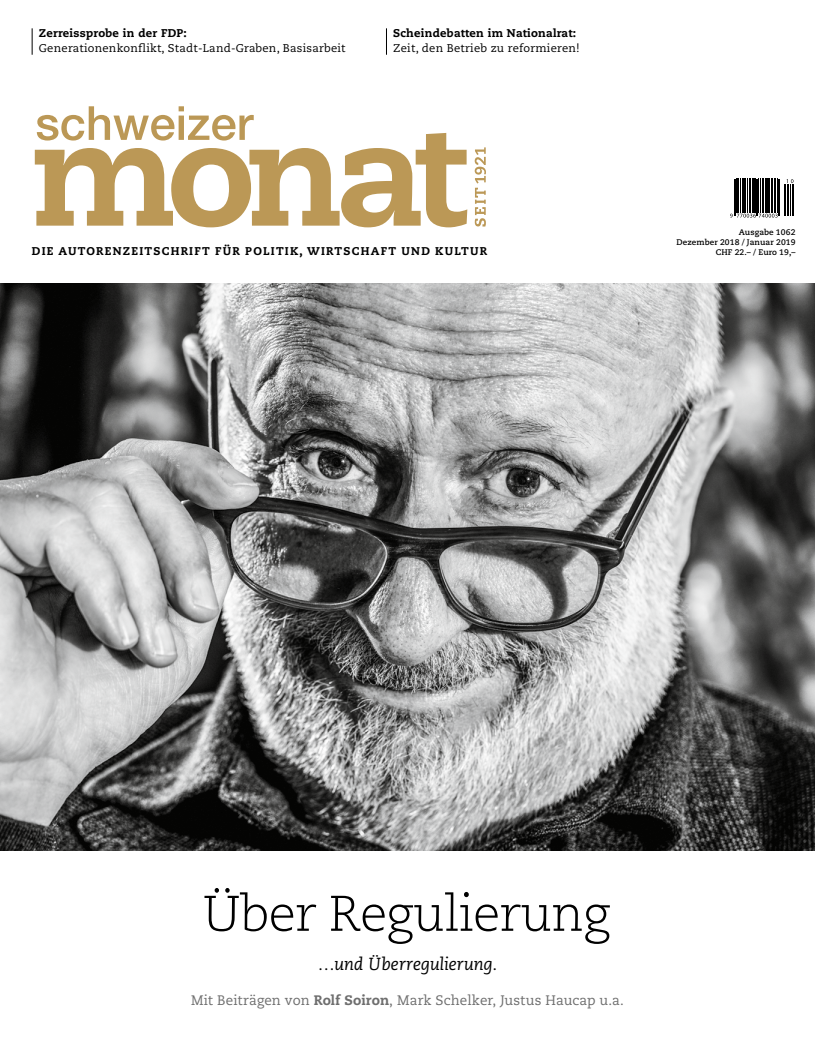
<style>
.page{position:relative;width:815px;height:1063px;background:#fff}
.page>*{position:absolute;margin:0;border:0;box-sizing:border-box;transform-origin:0 0}
.t1{font:300 50px "Caecilia";letter-spacing:-.015em;color:#000}
.t2{font:italic 17.5px "Caecilia";letter-spacing:-.01em;color:#000}
.t3{font:13.75px "Caecilia";letter-spacing:.005em;color:#6e6e6e}
.t4{font:11.25px "Caecilia";letter-spacing:.02em;color:#000}
.t5{font:800 11.25px "Caecilia";letter-spacing:.11em;color:#000}
.t6{font:800 11.25px "Caecilia";letter-spacing:.02em;color:#000}
.t7{font:700 8.12px/10px "Caecilia";letter-spacing:.01em;color:#000;text-align:right}
.s1{font-weight:800}
</style>
<div class="page">
<svg style="left:35px;top:133px;width:432px;height:94px"></svg>
<svg style="left:475px;top:147px;width:11px;height:80px"></svg>
<svg style="left:37px;top:106px;width:217px;height:35px"></svg>
<svg style="left:730px;top:179px;width:64px;height:37px"></svg>
<hr style="left:735px;top:179px;width:1px;height:36px;background:#000">
<hr style="left:736px;top:179px;width:1px;height:36px;background:#000">
<hr style="left:736px;top:179px;width:2px;height:34px;background:#000">
<hr style="left:738px;top:179px;width:1px;height:34px;background:#000">
<hr style="left:740px;top:179px;width:1px;height:34px;background:#000">
<hr style="left:742px;top:179px;width:1px;height:34px;background:#000">
<hr style="left:743px;top:179px;width:1px;height:34px;background:#000">
<hr style="left:745px;top:179px;width:1px;height:34px;background:#000">
<hr style="left:747px;top:179px;width:1px;height:34px;background:#000">
<hr style="left:749px;top:179px;width:1px;height:34px;background:#000">
<hr style="left:750px;top:179px;width:1px;height:34px;background:#000">
<hr style="left:752px;top:179px;width:1px;height:34px;background:#000">
<hr style="left:753px;top:179px;width:1px;height:34px;background:#000">
<hr style="left:754px;top:179px;width:2px;height:34px;background:#000">
<hr style="left:756px;top:179px;width:1px;height:36px;background:#000">
<hr style="left:757px;top:179px;width:1px;height:36px;background:#000">
<hr style="left:758px;top:179px;width:1px;height:34px;background:#000">
<hr style="left:760px;top:179px;width:1px;height:34px;background:#000">
<hr style="left:762px;top:179px;width:1px;height:34px;background:#000">
<hr style="left:763px;top:179px;width:1px;height:34px;background:#000">
<hr style="left:765px;top:179px;width:1px;height:34px;background:#000">
<hr style="left:767px;top:179px;width:1px;height:34px;background:#000">
<hr style="left:768px;top:179px;width:2px;height:34px;background:#000">
<hr style="left:771px;top:179px;width:1px;height:34px;background:#000">
<hr style="left:772px;top:179px;width:1px;height:34px;background:#000">
<hr style="left:774px;top:179px;width:1px;height:34px;background:#000">
<hr style="left:775px;top:179px;width:1px;height:34px;background:#000">
<hr style="left:777px;top:179px;width:1px;height:34px;background:#000">
<hr style="left:778px;top:179px;width:1px;height:36px;background:#000">
<hr style="left:779px;top:179px;width:1px;height:36px;background:#000">
<svg style="left:730px;top:214px;width:48px;height:4px"></svg>
<svg style="left:787px;top:179px;width:6px;height:4px"></svg>
<hr style="left:784px;top:184px;width:1px;height:31px;background:#000">
<hr style="left:785px;top:184px;width:1px;height:31px;background:#000">
<hr style="left:786px;top:184px;width:1px;height:31px;background:#000">
<hr style="left:788px;top:184px;width:1px;height:31px;background:#000">
<hr style="left:790px;top:184px;width:1px;height:31px;background:#000">
<hr style="left:792px;top:184px;width:1px;height:31px;background:#000">
<hr style="left:793px;top:184px;width:1px;height:31px;background:#000">
<svg style="left:32px;top:28px;width:1px;height:27px"></svg>
<svg style="left:386px;top:28px;width:1px;height:27px"></svg>
<img style="left:0;top:283px;width:815px;height:567px">
<p class="t6" style="left:39px;top:26px;width:150px">Zerreissprobe in der FDP:</p>
<p class="t4" style="left:39px;top:42px;width:308px">Generationenkonflikt, Stadt-Land-Graben, Basisarbeit</p>
<p class="t6" style="left:393px;top:26px;width:184px">Scheindebatten im Nationalrat:</p>
<p class="t4" style="left:393px;top:42px;width:188px">Zeit, den Betrieb zu reformieren!</p>
<p class="t7" style="left:676px;top:228px;width:121px">Ausgabe 1062<br>Dezember 2018 / Januar 2019</p>
<p class="t5" style="left:32px;top:245px;width:457px">DIE AUTORENZEITSCHRIFT FÜR POLITIK, WIRTSCHAFT UND KULTUR</p>
<p class="t7" style="left:716px;top:248px;width:81px">CHF 22.– / Euro 19,–</p>
<h1 class="t1" style="left:203px;top:885px;width:409px">Über Regulierung</h1>
<h2 class="t2" style="left:318px;top:954px;width:181px">…und Überregulierung.</h2>
<p class="t3" style="left:191px;top:992px;width:434px">Mit Beiträgen von <span class="s1">Rolf Soiron</span>, Mark Schelker, Justus Haucap u.a.</p>
</div>
